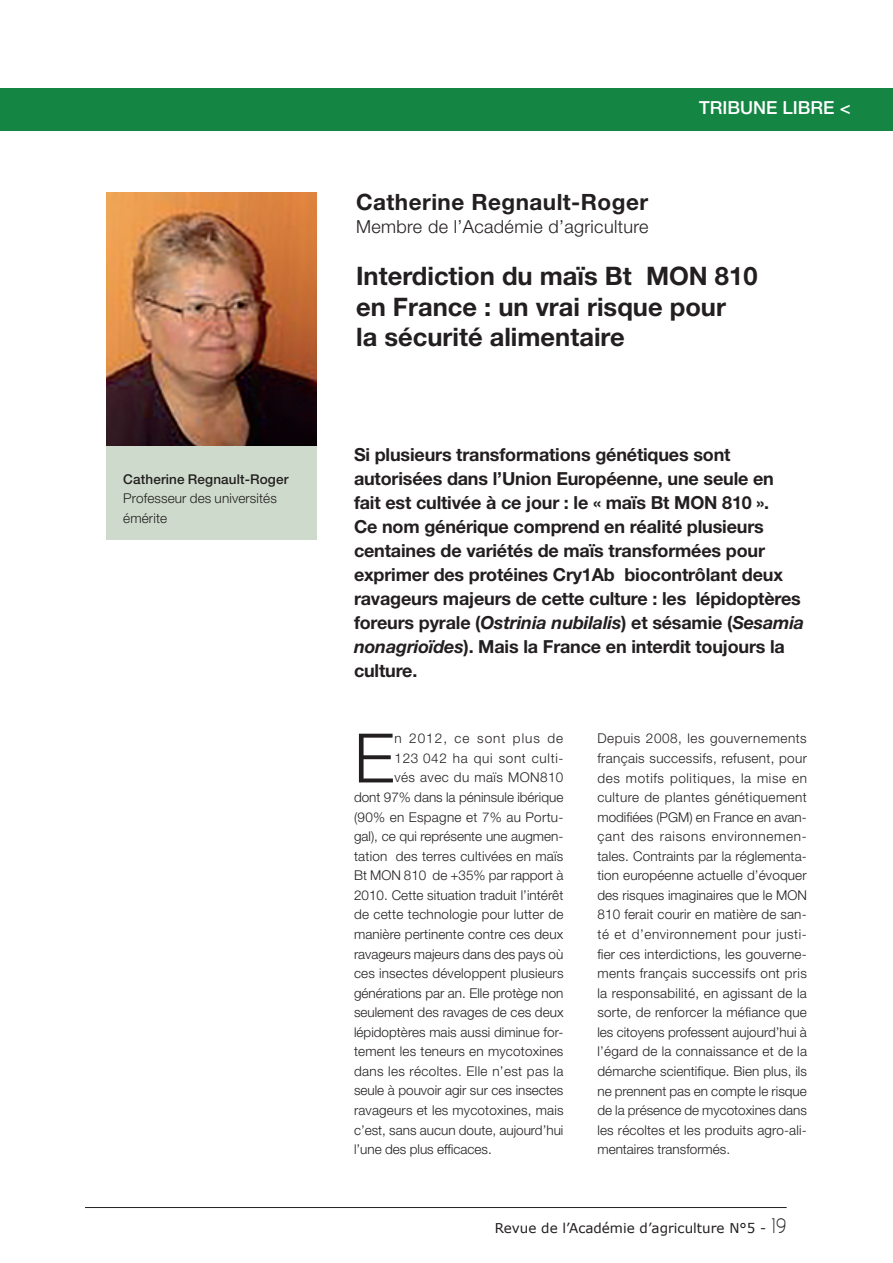
<style>
.page{position:relative;width:893px;height:1263px;background:#fff}
.page>*{position:absolute;margin:0;border:0;box-sizing:border-box;transform-origin:0 0}
.t1{font:300 68.25px "Helvetica Neue";color:#231f20}
.t2{font:700 25.5px/30.6px "Helvetica Neue";color:#231f20}
.t3{font:700 22.5px "Helvetica Neue";letter-spacing:.02em;color:#231f20}
.t4{font:700 18px/24px "Helvetica Neue";letter-spacing:-.01em;color:#231f20}
.t5{font:300 18px "Helvetica Neue";letter-spacing:.02em;color:#231f20}
.t6{font:500 18px "Helvetica Neue";color:#fff}
.t7{font:300 13.5px/19.5px "Helvetica Neue";letter-spacing:.01em;color:#231f20;text-align:justify}
.t8{font:13.5px "Verdana";color:#231f20}
.t9{font:500 13.5px "Helvetica Neue";letter-spacing:.01em;color:#231f20}
.t10{font:300 13.5px "Helvetica Neue";letter-spacing:.05em;color:#231f20}
.t11{font:300 13.5px "Helvetica Neue";letter-spacing:.03em;color:#231f20}
.t12{font:300 13.5px "Helvetica Neue";letter-spacing:.075em;color:#231f20}
.s1{font-style:italic}
.s2{font-family:"Capsuula";font-size:21px}
</style>
<div class="page">
<div style="left:0;top:88px;width:893px;height:42px;background:#148543"></div>
<hr style="left:85px;top:1207px;width:702px;height:1px;background:#231f20">
<img style="left:106px;top:192px;width:211px;height:254px">
<div style="left:106px;top:446px;width:211px;height:94px;background:#cedbcc"></div>
<p class="t9" style="left:123px;top:471px;width:167px">Catherine Regnault-Roger</p>
<p class="t7" style="left:123px;top:488px;width:155px">Professeur des universités émérite</p>
<h3 class="t6" style="left:699px;top:97px;width:153px">TRIBUNE LIBRE &lt;</h3>
<h3 class="t3" style="left:356px;top:188px;width:293px">Catherine Regnault-Roger</h3>
<h3 class="t5" style="left:356px;top:215px;width:294px">Membre de l’Académie d’agriculture</h3>
<h2 class="t2" style="left:356px;top:260px;width:403px">Interdiction du maïs Bt MON 810 en France : un vrai risque pour<br>la sécurité alimentaire</h2>
<p class="t4" style="left:354px;top:442px;width:452px">Si plusieurs transformations génétiques sont autorisées dans l’Union Européenne, une seule en fait est cultivée à ce jour : le « maïs Bt MON 810 ».<br>Ce nom générique comprend en réalité plusieurs centaines de variétés de maïs transformées pour exprimer des protéines Cry1Ab biocontrôlant deux ravageurs majeurs de cette culture : les lépidoptères foreurs pyrale (<span class="s1">Ostrinia nubilalis</span>) et sésamie (<span class="s1">Sesamia nonagrioïdes</span>). Mais la France en interdit toujours la culture.</p>
<h1 class="t1" style="left:354px;top:716px;width:42px">E</h1>
<p class="t12" style="left:394px;top:730px;width:170px">n 2012, ce sont plus de</p>
<p class="t10" style="left:394px;top:750px;width:170px">123 042 ha qui sont culti-</p>
<p class="t11" style="left:394px;top:769px;width:170px">vés avec du maïs MON810</p>
<p class="t7" style="left:354px;top:787px;width:211px">dont 97% dans la péninsule ibérique</p>
<p class="t7" style="left:354px;top:807px;width:211px">(90% en Espagne et 7% au Portu-</p>
<p class="t7" style="left:354px;top:826px;width:211px">gal), ce qui représente une augmen-</p>
<p class="t7" style="left:354px;top:846px;width:211px">tation des terres cultivées en maïs</p>
<p class="t7" style="left:354px;top:865px;width:211px">Bt MON 810 de +35% par rapport à</p>
<p class="t7" style="left:354px;top:885px;width:211px">2010. Cette situation traduit l’intérêt</p>
<p class="t7" style="left:354px;top:904px;width:211px">de cette technologie pour lutter de</p>
<p class="t7" style="left:354px;top:924px;width:211px">manière pertinente contre ces deux</p>
<p class="t7" style="left:354px;top:944px;width:211px">ravageurs majeurs dans des pays où</p>
<p class="t7" style="left:354px;top:963px;width:211px">ces insectes développent plusieurs</p>
<p class="t7" style="left:354px;top:983px;width:211px">générations par an. Elle protège non</p>
<p class="t7" style="left:354px;top:1002px;width:211px">seulement des ravages de ces deux</p>
<p class="t7" style="left:354px;top:1022px;width:211px">lépidoptères mais aussi diminue for-</p>
<p class="t7" style="left:354px;top:1041px;width:211px">tement les teneurs en mycotoxines</p>
<p class="t7" style="left:354px;top:1061px;width:211px">dans les récoltes. Elle n’est pas la</p>
<p class="t7" style="left:354px;top:1081px;width:211px">seule à pouvoir agir sur ces insectes</p>
<p class="t7" style="left:354px;top:1100px;width:211px">ravageurs et les mycotoxines, mais</p>
<p class="t7" style="left:354px;top:1120px;width:211px">c’est, sans aucun doute, aujourd’hui</p>
<p class="t7" style="left:354px;top:1139px;width:139px">l’une des plus efficaces.</p>
<p class="t7" style="left:597px;top:728px;width:211px">Depuis 2008, les gouvernements français successifs, refusent, pour des motifs politiques, la mise en culture de plantes génétiquement modifiées (PGM) en France en avan&shy;çant des raisons environnemen&shy;tales. Contraints par la réglementa&shy;tion européenne actuelle d’évoquer des risques imaginaires que le MON 810 ferait courir en matière de san&shy;té et d’environnement pour justi&shy;fier ces interdictions, les gouverne&shy;ments français successifs ont pris la responsabilité, en agissant de la sorte, de renforcer la méfiance que les citoyens professent aujourd’hui à l’égard de la connaissance et de la démarche scientifique. Bien plus, ils ne prennent pas en compte le risque de la présence de mycotoxines dans les récoltes et les produits agro-ali&shy;mentaires transformés.</p>
<p class="t8" style="left:495px;top:1219px;width:293px">Revue de l’Académie d’agriculture N°5 - <span class="s2">19</span></p>
</div>
